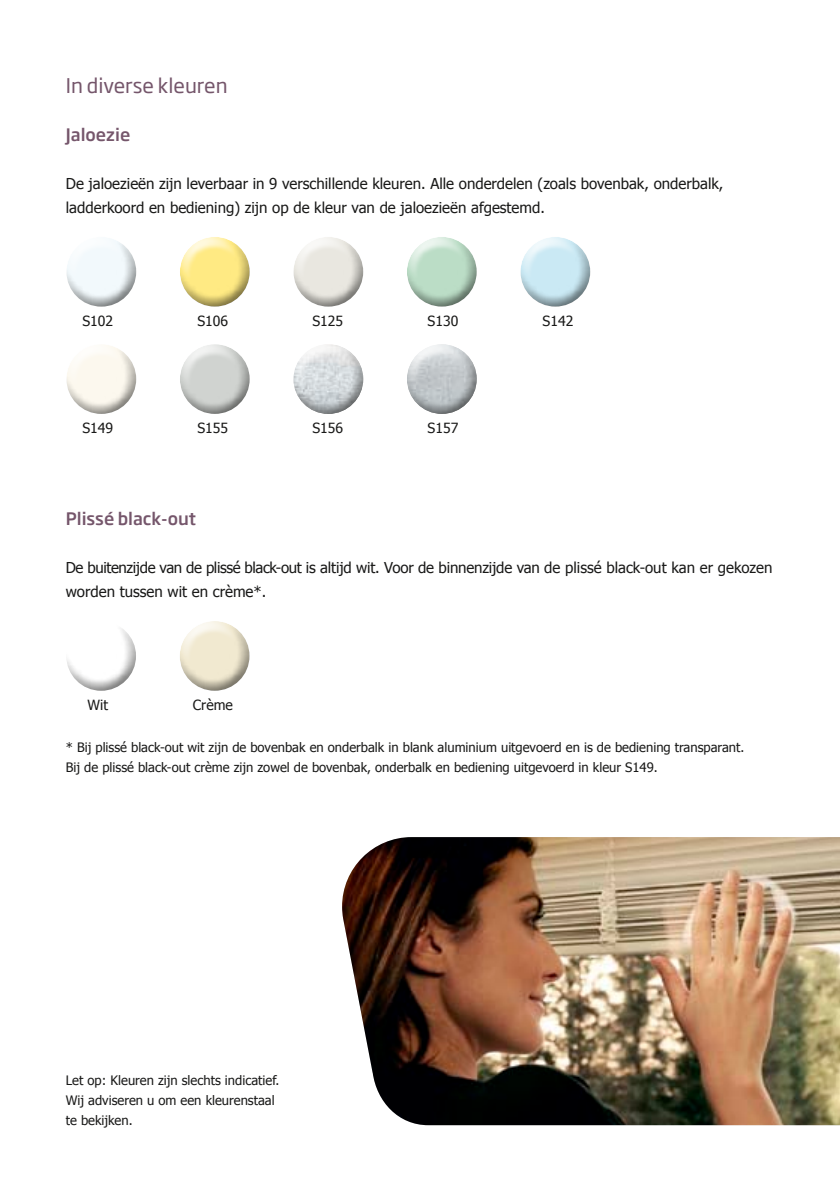
<style>
.page{position:relative;width:840px;height:1191px;background:#fff}
.page>*{position:absolute;margin:0;border:0;box-sizing:border-box;transform-origin:0 0}
.t1{font:20px "Soho Gothic Pro";color:#75566b}
.t2{font:500 17px "Soho Gothic Pro";color:#75566b}
.t3{font:15px/24px "Tahoma";color:#191918}
.t4{font:14px "Tahoma";color:#191918}
.t5{font:13px/20px "Tahoma";color:#191918}
</style>
<div class="page">
<div style="left:66px;top:240px;width:72px;height:68px;background:#191918;opacity:.75"></div>
<div style="left:66px;top:347px;width:72px;height:68px;background:#191918;opacity:.75"></div>
<div style="left:179px;top:234px;width:72px;height:46px;background:#fff;opacity:.75"></div>
<div style="left:179px;top:240px;width:72px;height:68px;background:#191918;opacity:.75"></div>
<div style="left:179px;top:347px;width:72px;height:68px;background:#191918;opacity:.75"></div>
<div style="left:293px;top:240px;width:72px;height:68px;background:#191918;opacity:.75"></div>
<div style="left:293px;top:347px;width:72px;height:68px;background:#191918;opacity:.75"></div>
<div style="left:406px;top:234px;width:72px;height:46px;background:#fff;opacity:.75"></div>
<div style="left:406px;top:240px;width:72px;height:68px;background:#191918;opacity:.75"></div>
<div style="left:406px;top:347px;width:72px;height:68px;background:#191918;opacity:.75"></div>
<div style="left:519px;top:234px;width:72px;height:46px;background:#fff;opacity:.75"></div>
<div style="left:519px;top:240px;width:72px;height:68px;background:#191918;opacity:.75"></div>
<div style="left:66px;top:624px;width:72px;height:68px;background:#191918;opacity:.75"></div>
<div style="left:179px;top:624px;width:72px;height:68px;background:#191918;opacity:.75"></div>
<img style="left:342px;top:837px;width:497px;height:288px">
<h1 class="t1" style="left:66px;top:70px;width:163px">In diverse kleuren</h1>
<p class="t2" style="left:66px;top:121px;width:66px">Jaloezie</p>
<p class="t3" style="left:66px;top:171px;width:658px">De jaloezieën zijn leverbaar in 9 verschillende kleuren. Alle onderdelen (zoals bovenbak, onderbalk, ladderkoord en bediening) zijn op de kleur van de jaloezieën afgestemd.</p>
<p class="t4" style="left:82px;top:311px;width:32px">S102</p>
<p class="t4" style="left:197px;top:311px;width:32px">S106</p>
<p class="t4" style="left:312px;top:311px;width:32px">S125</p>
<p class="t4" style="left:427px;top:311px;width:32px">S130</p>
<p class="t4" style="left:542px;top:311px;width:32px">S142</p>
<p class="t4" style="left:82px;top:418px;width:32px">S149</p>
<p class="t4" style="left:197px;top:418px;width:32px">S155</p>
<p class="t4" style="left:312px;top:418px;width:32px">S156</p>
<p class="t4" style="left:427px;top:418px;width:32px">S157</p>
<p class="t2" style="left:66px;top:505px;width:132px">Plissé black-out</p>
<p class="t3" style="left:66px;top:555px;width:707px">De buitenzijde van de plissé black-out is altijd wit. Voor de binnenzijde van de plissé black-out kan er gekozen worden tussen wit en crème*.</p>
<p class="t4" style="left:87px;top:695px;width:22px">Wit</p>
<p class="t4" style="left:193px;top:695px;width:41px">Crème</p>
<p class="t5" style="left:66px;top:736px;width:679px">* Bij plissé black-out wit zijn de bovenbak en onderbalk in blank aluminium uitgevoerd en is de bediening transparant.<br>Bij de plissé black-out crème zijn zowel de bovenbak, onderbalk en bediening uitgevoerd in kleur S149.</p>
<p class="t5" style="left:66px;top:1069px;width:215px">Let op: Kleuren zijn slechts indicatief.<br>Wij adviseren u om een kleurenstaal te bekijken.</p>
</div>
